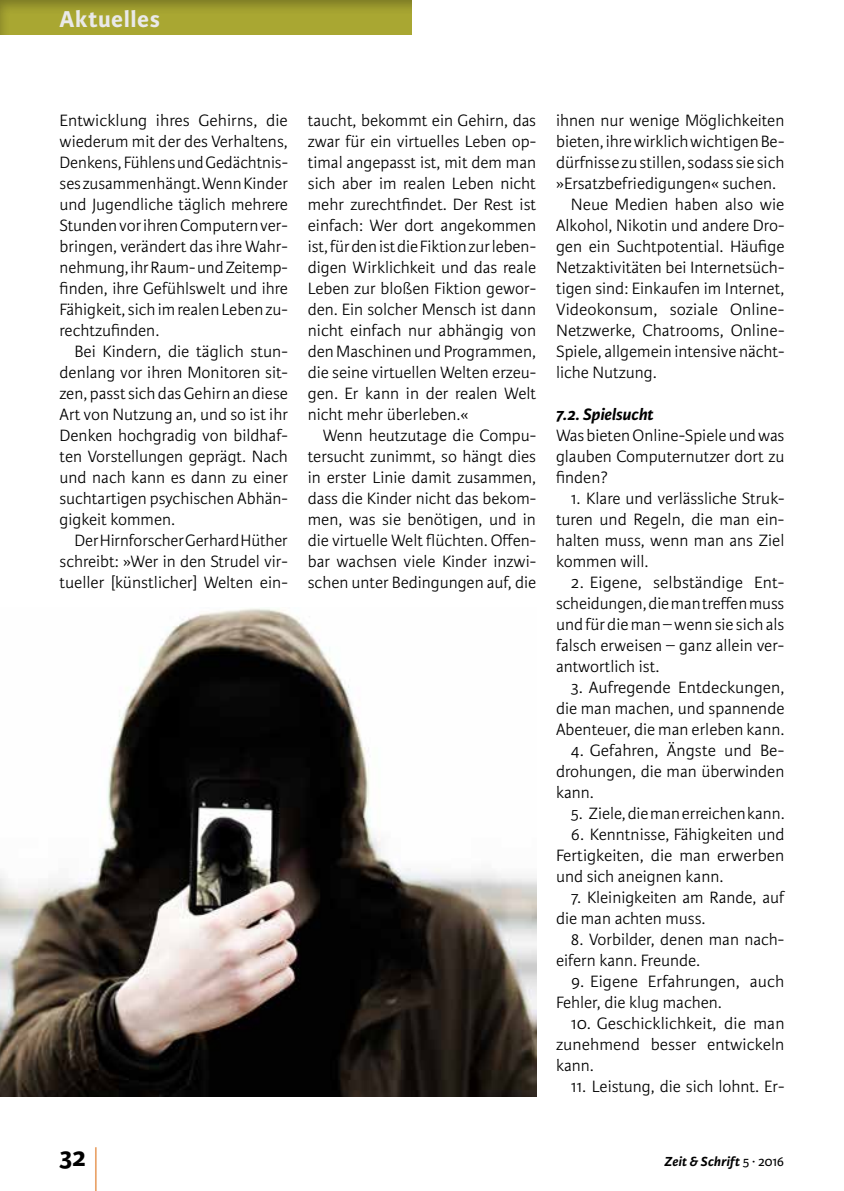
<style>
.page{position:relative;width:844px;height:1191px;background:#fff}
.page>*{position:absolute;margin:0;border:0;box-sizing:border-box;transform-origin:0 0}
.t1{font:300 59.5px "Karmina Sans Basic";color:#dd6d11;scale:.29 1}
.t2{font:700 28px "Karmina Sans Basic";color:#000}
.t3{font:700 24.5px "Karmina Sans Basic";letter-spacing:.025em;color:#e9e9e9}
.t4{font:300 17.5px/21px "Karmina Sans Basic";color:#000;text-align:justify}
.t5{font:italic 700 17.5px "Karmina Sans Basic";color:#000}
.t6{font:italic 700 14px "Karmina Sans Basic";letter-spacing:.015em;color:#000}
.s1{font-weight:400;font-style:normal}
</style>
<div class="page">
<div style="left:0;top:0;width:413px;height:35px;background:#000;opacity:.3"></div>
<img style="left:0;top:608px;width:536px;height:488px">
<h3 class="t3" style="left:60px;top:5px;width:102px">Aktuelles</h3>
<p class="t4" style="left:60px;top:110px;width:230px">Entwicklung ihres Gehirns, die wiederum mit der des Verhaltens, Denkens, Fühlens und Gedächtnis&shy;ses zusammenhängt. Wenn Kinder und Jugendliche täglich mehrere Stunden vor ihren Computern ver&shy;bringen, verändert das ihre Wahr&shy;nehmung, ihr Raum- und Zeitemp&shy;finden, ihre Gefühlswelt und ihre Fähigkeit, sich im realen Leben zu&shy;rechtzufinden.</p>
<p class="t4" style="left:60px;top:341px;width:230px;text-indent:15px">Bei Kindern, die täglich stun&shy;denlang vor ihren Monitoren sit&shy;zen, passt sich das Gehirn an diese Art von Nutzung an, und so ist ihr Denken hochgradig von bildhaf&shy;ten Vorstellungen geprägt. Nach und nach kann es dann zu einer suchtartigen psychischen Abhän&shy;gigkeit kommen.</p>
<p class="t4" style="left:60px;top:530px;width:230px;text-indent:15px">Der Hirnforscher Gerhard Hüther schreibt: »Wer in den Strudel vir&shy;tueller [künstlicher] Welten ein-</p>
<p class="t4" style="left:308px;top:110px;width:230px">taucht, bekommt ein Gehirn, das zwar für ein virtuelles Leben op&shy;timal angepasst ist, mit dem man sich aber im realen Leben nicht mehr zurechtfindet. Der Rest ist einfach: Wer dort angekommen ist, für den ist die Fiktion zur leben&shy;digen Wirklichkeit und das reale Leben zur bloßen Fiktion gewor&shy;den. Ein solcher Mensch ist dann nicht einfach nur abhängig von den Maschinen und Programmen, die seine virtuellen Welten erzeu&shy;gen. Er kann in der realen Welt nicht mehr überleben.«</p>
<p class="t4" style="left:308px;top:425px;width:230px;text-indent:15px">Wenn heutzutage die Compu&shy;tersucht zunimmt, so hängt dies in erster Linie damit zusammen, dass die Kinder nicht das bekom&shy;men, was sie benötigen, und in die virtuelle Welt flüchten. Offen&shy;bar wachsen viele Kinder inzwi&shy;schen unter Bedingungen auf, die</p>
<p class="t4" style="left:556px;top:110px;width:230px">ihnen nur wenige Möglichkeiten</p>
<p class="t4" style="left:556px;top:131px;width:230px">bieten, ihre wirklich wichtigen Be-</p>
<p class="t4" style="left:556px;top:152px;width:230px">dürfnisse zu stillen, sodass sie sich</p>
<p class="t4" style="left:556px;top:173px;width:221px">»Ersatzbefriedigungen« suchen.</p>
<p class="t4" style="left:570px;top:194px;width:215px">Neue Medien haben also wie</p>
<p class="t4" style="left:556px;top:215px;width:230px">Alkohol, Nikotin und andere Dro-</p>
<p class="t4" style="left:556px;top:236px;width:230px">gen ein Suchtpotential. Häufige</p>
<p class="t4" style="left:556px;top:257px;width:230px">Netzaktivitäten bei Internetsüch-</p>
<p class="t4" style="left:556px;top:278px;width:230px">tigen sind: Einkaufen im Internet,</p>
<p class="t4" style="left:556px;top:299px;width:230px">Videokonsum, soziale Online-</p>
<p class="t4" style="left:556px;top:320px;width:230px">Netzwerke, Chatrooms, Online-</p>
<p class="t4" style="left:556px;top:341px;width:230px">Spiele, allgemein intensive nächt-</p>
<p class="t4" style="left:556px;top:362px;width:102px">liche Nutzung.</p>
<p class="t5" style="left:556px;top:404px;width:99px">7.2. Spielsucht</p>
<p class="t4" style="left:556px;top:425px;width:230px">Was bieten Online-Spiele und was glauben Computernutzer dort zu finden?</p>
<p class="t4" style="left:556px;top:488px;width:230px;text-indent:15px">1. Klare und verlässliche Struk&shy;turen und Regeln, die man ein&shy;halten muss, wenn man ans Ziel kommen will.</p>
<p class="t4" style="left:556px;top:572px;width:230px;text-indent:15px">2. Eigene, selbständige Ent&shy;scheidungen, die man treffen muss und für die man – wenn sie sich als falsch erweisen – ganz allein ver&shy;antwortlich ist.</p>
<p class="t4" style="left:556px;top:677px;width:230px;text-indent:15px">3. Aufregende Entdeckungen, die man machen, und spannende Abenteuer, die man erleben kann.</p>
<p class="t4" style="left:556px;top:740px;width:230px;text-indent:15px">4. Gefahren, Ängste und Be&shy;drohungen, die man überwinden kann.</p>
<p class="t4" style="left:570px;top:803px;width:215px">5. Ziele, die man erreichen kann.</p>
<p class="t4" style="left:556px;top:824px;width:230px;text-indent:15px">6. Kenntnisse, Fähigkeiten und Fertigkeiten, die man erwerben und sich aneignen kann.</p>
<p class="t4" style="left:556px;top:887px;width:230px;text-indent:15px">7. Kleinigkeiten am Rande, auf die man achten muss.</p>
<p class="t4" style="left:556px;top:929px;width:230px;text-indent:15px">8. Vorbilder, denen man nach&shy;eifern kann. Freunde.</p>
<p class="t4" style="left:556px;top:971px;width:230px;text-indent:15px">9. Eigene Erfahrungen, auch<br>Fehler, die klug machen.</p>
<p class="t4" style="left:556px;top:1013px;width:230px;text-indent:15px">10. Geschicklichkeit, die man zunehmend besser entwickeln kann.</p>
<p class="t4" style="left:570px;top:1076px;width:215px">11. Leistung, die sich lohnt. Er-</p>
<h2 class="t2" style="left:60px;top:1141px;width:28px">32</h2>
<h1 class="t1" style="left:94px;top:1140px;width:17px">|</h1>
<p class="t6" style="left:664px;top:1153px;width:121px">Zeit &amp; Schrift <span class="s1">5 ∙ 2016</span></p>
</div>
